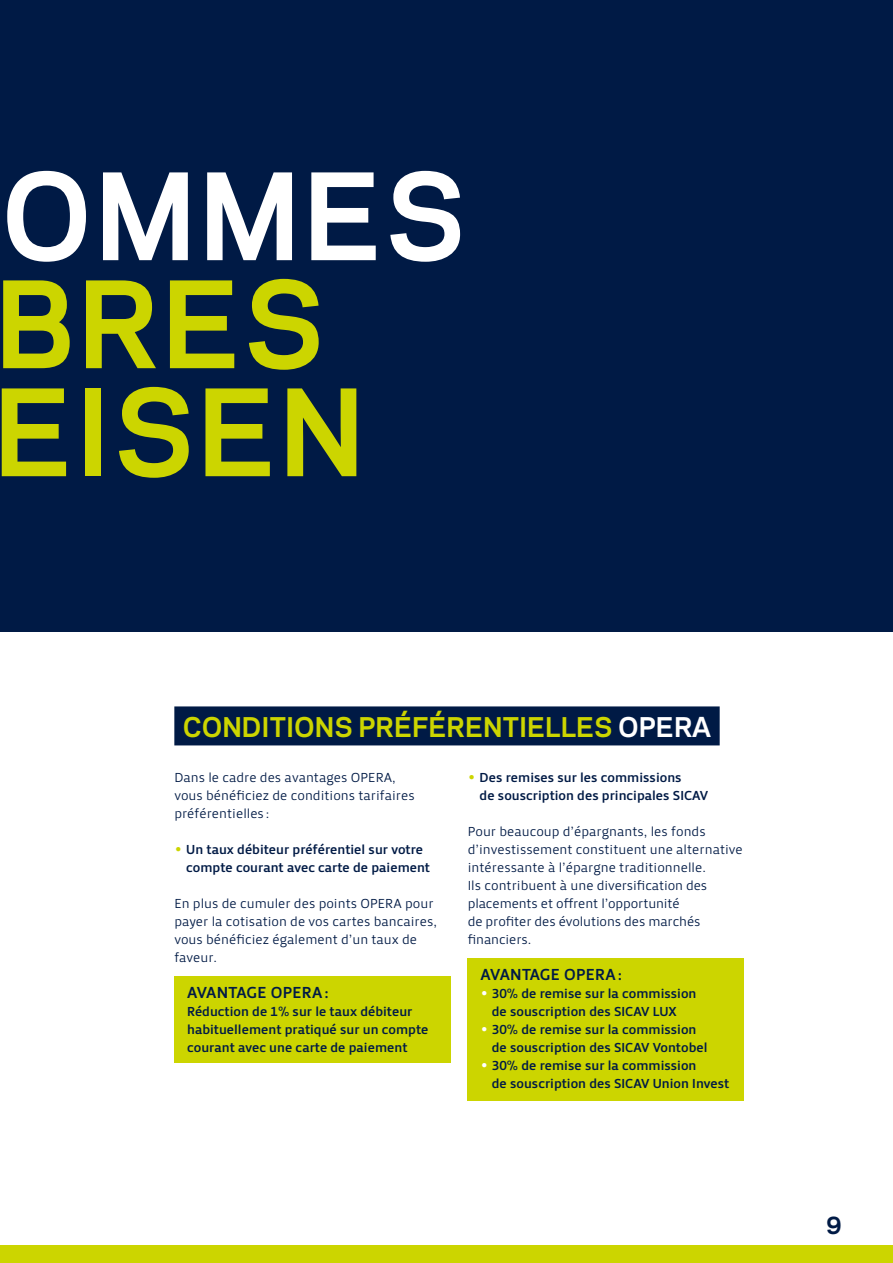
<style>
.page{position:relative;width:893px;height:1263px;background:#fff}
.page>*{position:absolute;margin:0;border:0;box-sizing:border-box;transform-origin:0 0}
.t1{font:700 112.5px/108px "Galaxie Polaris";letter-spacing:.02em;color:#ccd500}
.t2{font:700 112.5px "Galaxie Polaris";letter-spacing:.02em;color:#fff}
.t3{font:700 25.5px "Galaxie Polaris";color:#ccd500}
.t4{font:700 22.5px "Galaxie Polaris";color:#001a45}
.t5{font:16.5px "Priva Three Pro";letter-spacing:.015em;color:#001a45}
.t6{font:13.5px/18px "Priva One Pro";color:#001a45}
.t7{font:13.5px/18px "Priva Three Pro";color:#001a45}
.s1{color:#fff}
.s2{font-family:"Priva One Pro";font-size:19.5px;color:#ccd500}
.s3{font-family:"Priva One Pro";font-size:19.5px;color:#fff}
</style>
<div class="page">
<div style="left:468px;top:959px;width:276px;height:142px;background:#ccd500"></div>
<div style="left:0;top:1246px;width:893px;height:17px;background:#ccd500"></div>
<div style="left:0;top:0;width:893px;height:631px;background:#001a45"></div>
<div style="left:174px;top:975px;width:277px;height:87px;background:#ccd500"></div>
<div style="left:174px;top:706px;width:546px;height:39px;background:#001a45"></div>
<h1 class="t2" style="left:1px;top:132px;width:466px">OMMES</h1>
<h1 class="t1" style="left:-7px;top:264px;width:373px">BRES<br>EISEN</h1>
<h2 class="t3" style="left:183px;top:708px;width:530px">CONDITIONS PRÉFÉRENTIELLES <span class="s1">OPERA</span></h2>
<p class="t7" style="left:480px;top:768px;width:230px;text-indent:-12px"><span class="s2">•</span> Des remises sur les commissions<br>de souscription des principales SICAV</p>
<p class="t6" style="left:468px;top:822px;width:277px">Pour beaucoup d’épargnants, les fonds d’investissement constituent une alternative intéressante à l’épargne traditionnelle.<br>Ils contribuent à une diversification des placements et offrent l’opportunité<br>de profiter des évolutions des marchés financiers.</p>
<p class="t5" style="left:481px;top:964px;width:143px">AVANTAGE OPERA:</p>
<p class="t7" style="left:492px;top:984px;width:206px;text-indent:-11px"><span class="s3">•</span> 30% de remise sur la commission de souscription des SICAV LUX</p>
<p class="t7" style="left:492px;top:1020px;width:217px;text-indent:-11px"><span class="s3">•</span> 30% de remise sur la commission de souscription des SICAV Vontobel</p>
<p class="t7" style="left:492px;top:1056px;width:239px;text-indent:-11px"><span class="s3">•</span> 30% de remise sur la commission<br>de souscription des SICAV Union Invest</p>
<p class="t6" style="left:174px;top:768px;width:242px">Dans le cadre des avantages OPERA, vous bénéficiez de conditions tarifaires préférentielles :</p>
<p class="t7" style="left:186px;top:840px;width:245px;text-indent:-12px"><span class="s2">•</span> Un taux débiteur préférentiel sur votre compte courant avec carte de paiement</p>
<p class="t6" style="left:174px;top:894px;width:264px">En plus de cumuler des points OPERA pour payer la cotisation de vos cartes bancaires, vous bénéficiez également d’un taux de faveur.</p>
<p class="t5" style="left:187px;top:982px;width:143px">AVANTAGE OPERA:</p>
<p class="t7" style="left:187px;top:1002px;width:243px">Réduction de 1% sur le taux débiteur habituellement pratiqué sur un compte courant avec une carte de paiement</p>
<h3 class="t4" style="left:826px;top:1208px;width:17px">9</h3>
</div>
